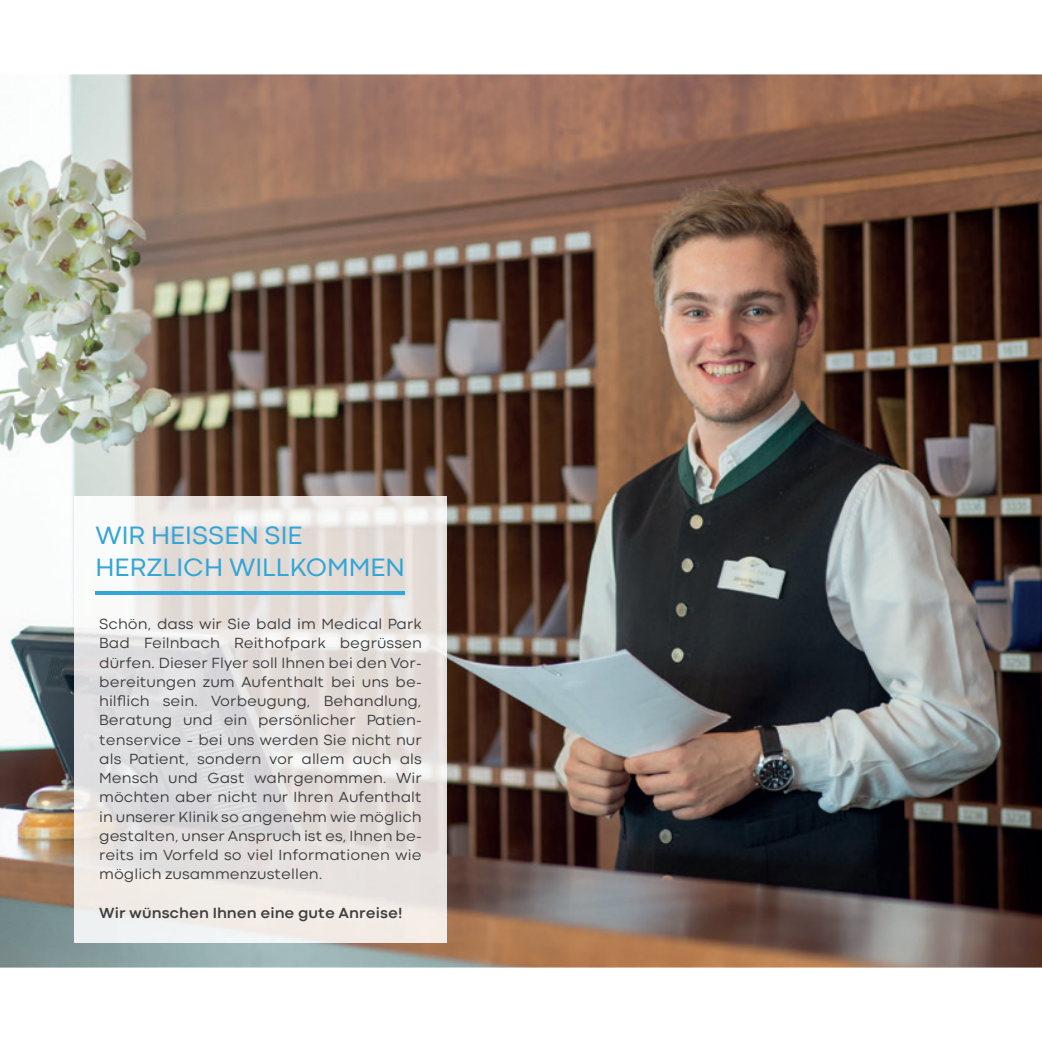
<style>
.page{position:relative;width:1042px;height:1042px;background:#fff}
.page>*{position:absolute;margin:0;border:0;box-sizing:border-box;transform-origin:0 0}
.t1{font:26.25px/31.5px "Codec Cold";color:#33a5d6}
.t2{font:15.4px/19.2px "Codec Cold News";letter-spacing:.005em;color:#3e3e3f;text-align:justify}
.t3{font:700 15.4px "Codec Cold";letter-spacing:.005em;color:#3e3e3f}
</style>
<div class="page">
<img style="left:0;top:74px;width:1042px;height:893px">
<img style="left:74px;top:496px;width:372px;height:447px">
<hr style="left:95px;top:591px;width:310px;height:4px;background:#33a5d6">
<h1 class="t1" style="left:95px;top:520px;width:311px">WIR HEISSEN SIE<br>HERZLICH WILLKOMMEN</h1>
<p class="t2" style="left:99px;top:614px;width:324px">Schön, dass wir Sie bald im Medical Park Bad Feilnbach Reithofpark begrüssen dürfen. Dieser Flyer soll Ihnen bei den Vor&shy;bereitungen zum Aufenthalt bei uns be&shy;hilflich sein. Vorbeugung, Behandlung, Beratung und ein persönlicher Patien&shy;tenservice – bei uns werden Sie nicht nur als Patient, sondern vor allem auch als Mensch und Gast wahrgenommen. Wir möchten aber nicht nur Ihren Aufenthalt in unserer Klinik so angenehm wie möglich gestalten, unser Anspruch ist es, Ihnen be&shy;reits im Vorfeld so viel Informationen wie möglich zusammenzustellen.</p>
<p class="t3" style="left:99px;top:903px;width:305px">Wir wünschen Ihnen eine gute Anreise!</p>
</div>
